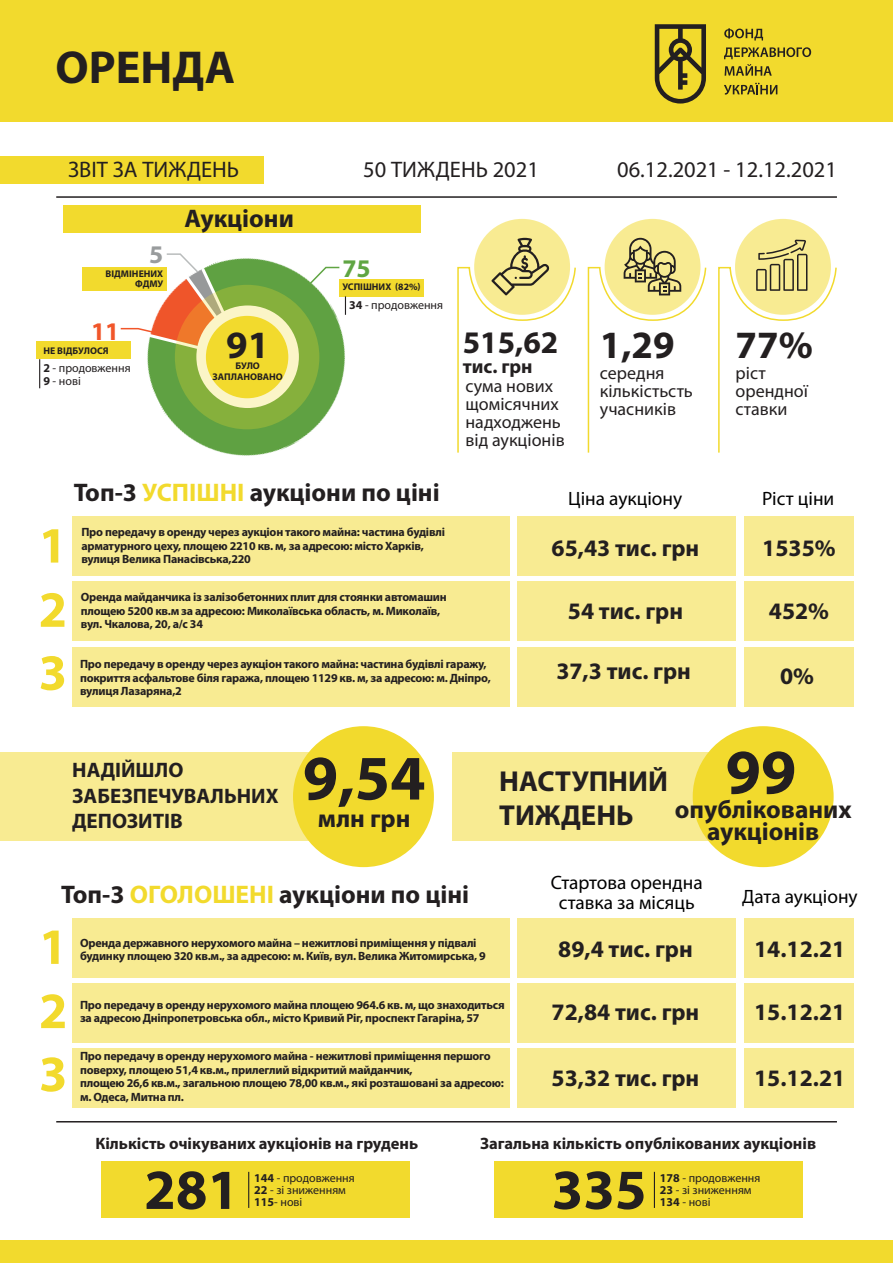
<style>
.page{position:relative;width:893px;height:1263px;background:#fff}
.page>*{position:absolute;margin:0;border:0;box-sizing:border-box;transform-origin:0 0}
.t1{font:700 63.75px "Myriad Pro";color:#231f20}
.t2{font:700 57px "Myriad Pro";color:#231f20}
.t3{font:700 51.3px/63.6px "Myriad Pro";color:#f2da2d;text-align:justify}
.t4{font:700 46.35px "Myriad Pro";color:#231f20}
.t5{font:700 38.85px "Myriad Pro";color:#231f20}
.t6{font:700 31.5px "Myriad Pro";color:#231f20}
.t7{font:700 28.95px/34.7px "Myriad Pro";color:#231f20}
.t8{font:700 25.5px/22px "Myriad Pro";color:#231f20;text-align:center}
.t9{font:700 25.5px "Myriad Pro";color:#60a543}
.t10{font:700 25.5px "Myriad Pro";color:#f1562a}
.t11{font:700 25.5px "Myriad Pro";color:#999c9d}
.t12{font:700 23.7px "Myriad Pro";color:#231f20}
.t13{font:22.5px "Myriad Pro";color:#231f20}
.t14{font:700 21px/25.5px "Myriad Pro";color:#231f20}
.t15{font:700 19.65px "Myriad Pro";letter-spacing:-.005em;color:#231f20}
.t16{font:19.35px/19.5px "Myriad Pro";color:#000001;text-align:center}
.t17{font:18px/18px "Myriad Pro";color:#231f20}
.t18{font:700 16.5px "Myriad Pro";color:#231f20}
.t19{font:700 12px/13.5px "Myriad Pro";letter-spacing:-.02em;color:#231f20}
.t20{font:12px/12px "Myriad Pro";color:#231f20}
.t21{font:700 9.75px/10.5px "Myriad Pro";color:#231f20;text-align:center}
.s1{font-weight:700}
.s2{color:#f2da2d}
.s3{font-size:63.75px}
</style>
<div class="page">
<img style="left:115px;top:258px;width:264px;height:198px">
<svg style="left:175px;top:285px;width:144px;height:144px;background:#a6c261"></svg>
<div style="left:206px;top:316px;width:82px;height:82px;background:#f2da2d;border-radius:50%"></div>
<div style="left:0;top:752px;width:339px;height:89px;background:#f8eb92"></div>
<div style="left:293px;top:726px;width:141px;height:141px;background:#f2da2d;border-radius:50%"></div>
<div style="left:452px;top:752px;width:300px;height:89px;background:#f8eb92"></div>
<div style="left:693px;top:726px;width:141px;height:141px;background:#f2da2d;border-radius:50%"></div>
<div style="left:102px;top:1161px;width:308px;height:56px;background:#f2da2d"></div>
<div style="left:494px;top:1161px;width:308px;height:56px;background:#f2da2d"></div>
<div style="left:517px;top:516px;width:219px;height:60px;background:#f8eb92"></div>
<div style="left:517px;top:581px;width:219px;height:60px;background:#f8eb92"></div>
<div style="left:517px;top:647px;width:219px;height:59px;background:#f8eb92"></div>
<div style="left:744px;top:516px;width:110px;height:60px;background:#f8eb92"></div>
<div style="left:744px;top:581px;width:110px;height:60px;background:#f8eb92"></div>
<div style="left:744px;top:647px;width:110px;height:59px;background:#f8eb92"></div>
<div style="left:72px;top:516px;width:438px;height:60px;background:#f8eb92"></div>
<div style="left:72px;top:581px;width:438px;height:60px;background:#f8eb92"></div>
<div style="left:72px;top:647px;width:438px;height:59px;background:#f8eb92"></div>
<div style="left:82px;top:267px;width:84px;height:23px;background:#f2da2d"></div>
<div style="left:36px;top:342px;width:95px;height:17px;background:#f2da2d"></div>
<div style="left:339px;top:279px;width:84px;height:17px;background:#f2da2d"></div>
<svg style="left:306px;top:266px;width:35px;height:21px"></svg>
<div style="left:63px;top:206px;width:357px;height:27px;background:#f2da2d"></div>
<div style="left:0;top:0;width:893px;height:122px;background:#f2da2d"></div>
<svg style="left:724px;top:28px;width:39px;height:13px"></svg>
<svg style="left:724px;top:47px;width:87px;height:29px"></svg>
<svg style="left:724px;top:83px;width:53px;height:12px"></svg>
<svg style="left:655px;top:24px;width:51px;height:80px"></svg>
<div style="left:474px;top:219px;width:96px;height:96px;background:#f8eb92;border-radius:50%"></div>
<div style="left:605px;top:219px;width:95px;height:96px;background:#f8eb92;border-radius:50%"></div>
<div style="left:735px;top:219px;width:96px;height:96px;background:#f8eb92;border-radius:50%"></div>
<svg style="left:587px;top:238px;width:120px;height:215px"></svg>
<svg style="left:457px;top:238px;width:119px;height:215px"></svg>
<svg style="left:718px;top:240px;width:119px;height:213px"></svg>
<hr style="left:56px;top:196px;width:781px;height:2px;background:#231f20">
<hr style="left:56px;top:1121px;width:781px;height:1px;background:#231f20">
<div style="left:0;top:156px;width:264px;height:28px;background:#f2da2d"></div>
<div style="left:0;top:1240px;width:893px;height:23px;background:#f2da2d"></div>
<div style="left:517px;top:918px;width:219px;height:59px;background:#f8eb92"></div>
<div style="left:517px;top:983px;width:219px;height:59px;background:#f8eb92"></div>
<div style="left:517px;top:1048px;width:219px;height:60px;background:#f8eb92"></div>
<div style="left:745px;top:918px;width:109px;height:59px;background:#f8eb92"></div>
<div style="left:745px;top:983px;width:109px;height:59px;background:#f8eb92"></div>
<div style="left:745px;top:1048px;width:109px;height:60px;background:#f8eb92"></div>
<div style="left:73px;top:918px;width:437px;height:59px;background:#f8eb92"></div>
<div style="left:73px;top:983px;width:437px;height:59px;background:#f8eb92"></div>
<div style="left:73px;top:1048px;width:437px;height:60px;background:#f8eb92"></div>
<svg style="left:39px;top:359px;width:1px;height:29px"></svg>
<svg style="left:345px;top:296px;width:1px;height:19px"></svg>
<hr style="left:248px;top:1172px;width:1px;height:36px;background:#231f20">
<hr style="left:654px;top:1172px;width:1px;height:36px;background:#231f20">
<svg style="left:119px;top:253px;width:110px;height:99px"></svg>
<h3 class="t4" style="left:55px;top:37px;width:181px">ОРЕНДА</h3>
<h3 class="t13" style="left:68px;top:156px;width:173px">ЗВІТ ЗА ТИЖДЕНЬ</h3>
<h3 class="t8" style="left:184px;top:206px;width:111px">Аукціони</h3>
<h3 class="t13" style="left:363px;top:156px;width:177px">50 ТИЖДЕНЬ 2021</h3>
<h3 class="t11" style="left:149px;top:238px;width:16px">5</h3>
<p class="t21" style="left:106px;top:268px;width:59px">ВІДМІНЕНИХ</p>
<h3 class="t9" style="left:342px;top:251px;width:30px">75</h3>
<p class="t21" style="left:135px;top:278px;width:29px">ФДМУ</p>
<p class="t21" style="left:342px;top:282px;width:80px">УСПІШНИХ (82%)</p>
<h3 class="t10" style="left:91px;top:314px;width:30px">11</h3>
<p class="t21" style="left:43px;top:345px;width:67px">НЕ ВІДБУЛОСЯ</p>
<p class="t20" style="left:43px;top:361px;width:89px;line-height:13.5px"><span class="s1">2</span> - продовження<br><span class="s1">9</span> - нові</p>
<h3 class="t5" style="left:226px;top:320px;width:45px">91</h3>
<p class="t21" style="left:212px;top:360px;width:72px">БУЛО<br>ЗАПЛАНОВАНО</p>
<p class="t20" style="left:349px;top:299px;width:95px"><span class="s1">34</span> - продовження</p>
<h3 class="t6" style="left:463px;top:322px;width:97px">515,62</h3>
<h3 class="t15" style="left:463px;top:353px;width:71px">тис. грн</h3>
<h3 class="t17" style="left:465px;top:377px;width:101px">сума нових щомісячних надходжень від аукціонів</h3>
<h3 class="t13" style="left:617px;top:156px;width:221px">06.12.2021 - 12.12.2021</h3>
<h3 class="t5" style="left:600px;top:320px;width:76px">1,29</h3>
<h3 class="t17" style="left:600px;top:364px;width:95px">середня кількістьсть учасників</h3>
<h3 class="t5" style="left:736px;top:320px;width:79px">77%</h3>
<h3 class="t17" style="left:736px;top:364px;width:74px">ріст орендної ставки</h3>
<h3 class="t3" style="left:39px;top:512px;width:30px">1<br>2<br>3</h3>
<h3 class="t8" style="left:74px;top:480px;width:368px">Топ-3 <span class="s2">УСПІШНІ</span> аукціони по ціні</h3>
<h3 class="t16" style="left:568px;top:488px;width:116px">Ціна аукціону</h3>
<h3 class="t16" style="left:762px;top:488px;width:74px">Ріст ціни</h3>
<h3 class="t12" style="left:552px;top:533px;width:149px">65,43 тис. грн</h3>
<h3 class="t12" style="left:762px;top:533px;width:75px">1535%</h3>
<p class="t19" style="left:81px;top:525px;width:365px">Про передачу в оренду через аукціон такого майна: частина будівлі арматурного цеху, площею 2210 кв. м, за адресою: місто Харків, вулиця Велика Панасівська,220</p>
<p class="t19" style="left:81px;top:590px;width:367px">Оренда майданчика із залізобетонних плит для стоянки автомашин площею 5200 кв.м за адресою: Миколаївська область, м. Миколаїв, вул. Чкалова, 20, а/с 34</p>
<p class="t19" style="left:80px;top:657px;width:412px">Про передачу в оренду через аукціон такого майна: частина будівлі гаражу, покриття асфальтове біля гаража, площею 1129 кв. м, за адресою: м. Дніпро, вулиця Лазаряна,2</p>
<h3 class="t12" style="left:568px;top:595px;width:117px">54 тис. грн</h3>
<h3 class="t12" style="left:556px;top:656px;width:136px">37,3 тис. грн</h3>
<h3 class="t12" style="left:769px;top:595px;width:62px">452%</h3>
<h3 class="t12" style="left:780px;top:660px;width:35px">0%</h3>
<h3 class="t14" style="left:72px;top:757px;width:208px">НАДІЙШЛО<br>ЗАБЕЗПЕЧУВАЛЬНИХ<br>ДЕПОЗИТІВ</h3>
<h3 class="t7" style="left:499px;top:762px;width:170px;text-indent:-196px"><span class="s3">9,54</span> НАСТУПНИЙ<br>ТИЖДЕНЬ</h3>
<h3 class="t8" style="left:318px;top:807px;width:94px">млн грн</h3>
<h1 class="t1" style="left:726px;top:730px;width:72px">99</h1>
<h3 class="t8" style="left:675px;top:797px;width:178px">опублікованих аукціонів</h3>
<h3 class="t16" style="left:551px;top:872px;width:153px">Стартова орендна ставка за місяць</h3>
<h3 class="t12" style="left:558px;top:934px;width:136px">89,4 тис. грн</h3>
<h3 class="t8" style="left:61px;top:882px;width:409px">Топ-3 <span class="s2">ОГОЛОШЕНІ</span> аукціони по ціні</h3>
<h3 class="t16" style="left:742px;top:886px;width:117px">Дата аукціону</h3>
<h3 class="t3" style="left:39px;top:913px;width:30px">1<br>2<br>3</h3>
<h3 class="t12" style="left:754px;top:934px;width:93px">14.12.21</h3>
<p class="t19" style="left:80px;top:935px;width:407px">Оренда державного нерухомого майна – нежитлові приміщення у підвалі будинку площею 320 кв.м., за адресою: м. Київ, вул. Велика Житомирська, 9</p>
<p class="t19" style="left:80px;top:997px;width:426px">Про передачу в оренду нерухомого майна площею 964.6 кв. м, що знаходиться за адресою Дніпропетровська обл., місто Кривий Ріг, проспект Гагаріна, 57</p>
<h3 class="t12" style="left:552px;top:997px;width:149px">72,84 тис. грн</h3>
<h3 class="t12" style="left:754px;top:997px;width:93px">15.12.21</h3>
<p class="t19" style="left:80px;top:1049px;width:426px">Про передачу в оренду нерухомого майна - нежитлові приміщення першого поверху, площею 51,4 кв.м., прилеглий відкритий майданчик,<br>площею 26,6 кв.м., загальною площею 78,00 кв.м., які розташовані за адресою: м. Одеса, Митна пл.</p>
<h3 class="t12" style="left:552px;top:1063px;width:149px">53,32 тис. грн</h3>
<h3 class="t12" style="left:754px;top:1063px;width:93px">15.12.21</h3>
<h3 class="t18" style="left:95px;top:1132px;width:324px">Кількість очікуваних аукціонів на грудень</h3>
<h3 class="t18" style="left:480px;top:1132px;width:338px">Загальна кількість опублікованих аукціонів</h3>
<h2 class="t2" style="left:144px;top:1152px;width:96px">281</h2>
<h2 class="t2" style="left:552px;top:1152px;width:96px">335</h2>
<p class="t20" style="left:660px;top:1171px;width:102px"><span class="s1">178</span> - продовження<br><span class="s1">23</span> - зі зниженням<br><span class="s1">134</span> - нові</p>
<p class="t20" style="left:254px;top:1171px;width:102px"><span class="s1">144</span> - продовження<br><span class="s1">22</span> - зі зниженням<br><span class="s1">115</span>- нові</p>
</div>
